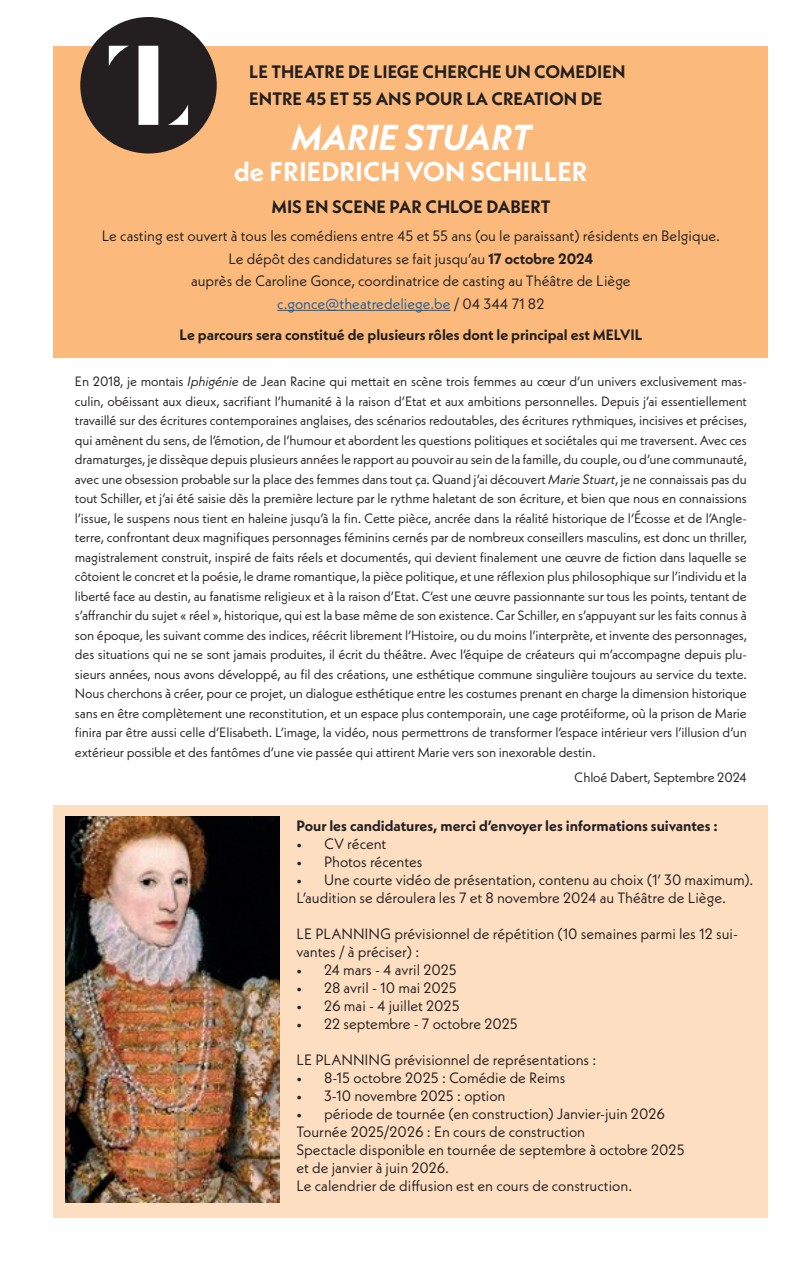
<style>
.page{position:relative;width:808px;height:1263px;background:#fff}
.page>*{position:absolute;margin:0;border:0;box-sizing:border-box;transform-origin:0 0}
.t1{font:italic 700 36px "Neue Kabel";color:#fff}
.t2{font:700 27px "Neue Kabel";color:#fff}
.t3{font:700 18px/27px "Neue Kabel";color:#231f20}
.t4{font:15px/18px "Neue Kabel";color:#231f20}
.t5{font:700 15px "Neue Kabel";color:#231f20}
.t6{font:13.5px/19.5px "Neue Kabel";letter-spacing:-.01em;color:#231f20;text-align:justify}
.s1{font-weight:700}
.s2{color:#175d9e}
.s3{font-style:italic}
</style>
<div class="page">
<div style="left:54px;top:805px;width:714px;height:412px;background:#fddec1"></div>
<div style="left:54px;top:46px;width:714px;height:312px;background:#fbb97b"></div>
<hr style="left:277px;top:310px;width:173px;height:1px;background:#175d9e">
<svg style="left:80px;top:17px;width:137px;height:136px"></svg>
<img style="left:65px;top:816px;width:215px;height:386px">
<h3 class="t3" style="left:249px;top:58px;width:378px">LE THEATRE DE LIEGE CHERCHE UN COMEDIEN<br>ENTRE 45 ET 55 ANS POUR LA CREATION DE</h3>
<h1 class="t1" style="left:291px;top:115px;width:241px">MARIE STUART</h1>
<h2 class="t2" style="left:234px;top:155px;width:355px">de FRIEDRICH VON SCHILLER</h2>
<h3 class="t3" style="left:271px;top:193px;width:280px">MIS EN SCENE PAR CHLOE DABERT</h3>
<p class="t4" style="left:102px;top:225px;width:620px;line-height:22.5px;text-align:center">Le casting est ouvert à tous les comédiens entre 45 et 55 ans (ou le paraissant) résidents en Belgique.<br>Le dépôt des candidatures se fait jusqu’au <span class="s1">17 octobre 2024<br></span>auprès de Caroline Gonce, coordinatrice de casting au Théâtre de Liège<br><span class="s2">c.gonce@theatredeliege.be</span> / 04 344 71 82</p>
<p class="t5" style="left:180px;top:326px;width:464px">Le parcours sera constitué de plusieurs rôles dont le principal est MELVIL</p>
<p class="t6" style="left:75px;top:372px;width:674px">En 2018, je montais <span class="s3">Iphigénie</span> de Jean Racine qui mettait en scène trois femmes au cœur d’un univers exclusivement mas&shy;culin, obéissant aux dieux, sacrifiant l’humanité à la raison d’Etat et aux ambitions personnelles. Depuis j’ai essentiellement travaillé sur des écritures contemporaines anglaises, des scénarios redoutables, des écritures rythmiques, incisives et précises, qui amènent du sens, de l’émotion, de l’humour et abordent les questions politiques et sociétales qui me traversent. Avec ces dramaturges, je dissèque depuis plusieurs années le rapport au pouvoir au sein de la famille, du couple, ou d’une communauté, avec une obsession probable sur la place des femmes dans tout ça. Quand j’ai découvert <span class="s3">Marie Stuart</span>, je ne connaissais pas du tout Schiller, et j’ai été saisie dès la première lecture par le rythme haletant de son écriture, et bien que nous en connaissions l’issue, le suspens nous tient en haleine jusqu’à la fin. Cette pièce, ancrée dans la réalité historique de l’Écosse et de l’Angle&shy;terre, confrontant deux magnifiques personnages féminins cernés par de nombreux conseillers masculins, est donc un thriller, magistralement construit, inspiré de faits réels et documentés, qui devient finalement une œuvre de fiction dans laquelle se côtoient le concret et la poésie, le drame romantique, la pièce politique, et une réflexion plus philosophique sur l’individu et la liberté face au destin, au fanatisme religieux et à la raison d’Etat. C’est une œuvre passionnante sur tous les points, tentant de s’affranchir du sujet « réel », historique, qui est la base même de son existence. Car Schiller, en s’appuyant sur les faits connus à son époque, les suivant comme des indices, réécrit librement l’Histoire, ou du moins l’interprète, et invente des personnages, des situations qui ne se sont jamais produites, il écrit du théâtre. Avec l’équipe de créateurs qui m’accompagne depuis plu&shy;sieurs années, nous avons développé, au fil des créations, une esthétique commune singulière toujours au service du texte.<br>Nous cherchons à créer, pour ce projet, un dialogue esthétique entre les costumes prenant en charge la dimension historique sans en être complètement une reconstitution, et un espace plus contemporain, une cage protéiforme, où la prison de Marie finira par être aussi celle d’Elisabeth. L’image, la vidéo, nous permettrons de transformer l’espace intérieur vers l’illusion d’un extérieur possible et des fantômes d’une vie passée qui attirent Marie vers son inexorable destin.</p>
<p class="t6" style="left:574px;top:768px;width:174px">Chloé Dabert, Septembre 2024</p>
<p class="t5" style="left:296px;top:816px;width:423px">Pour les candidatures, merci d’envoyer les informations suivantes :</p>
<p class="t4" style="left:296px;top:834px;width:92px">• CV récent</p>
<p class="t4" style="left:296px;top:852px;width:128px">• Photos récentes</p>
<p class="t4" style="left:296px;top:870px;width:458px">• Une courte vidéo de présentation, contenu au choix (1’ 30 maximum).<br>L’audition se déroulera les 7 et 8 novembre 2024 au Théâtre de Liège.</p>
<p class="t4" style="left:296px;top:924px;width:443px">LE PLANNING prévisionnel de répétition (10 semaines parmi les 12 sui&shy;vantes / à préciser) :</p>
<p class="t4" style="left:296px;top:960px;width:162px">• 24 mars - 4 avril 2025</p>
<p class="t4" style="left:296px;top:978px;width:162px">• 28 avril - 10 mai 2025</p>
<p class="t4" style="left:296px;top:996px;width:165px">• 26 mai - 4 juillet 2025</p>
<p class="t4" style="left:296px;top:1014px;width:223px">• 22 septembre - 7 octobre 2025</p>
<p class="t4" style="left:296px;top:1050px;width:301px">LE PLANNING prévisionnel de représentations :</p>
<p class="t4" style="left:296px;top:1068px;width:271px">• 8-15 octobre 2025 : Comédie de Reims</p>
<p class="t4" style="left:296px;top:1086px;width:211px">• 3-10 novembre 2025 : option</p>
<p class="t4" style="left:296px;top:1104px;width:390px">• période de tournée (en construction) Janvier-juin 2026<br>Tournée 2025/2026 : En cours de construction<br>Spectacle disponible en tournée de septembre à octobre 2025 et de janvier à juin 2026.<br>Le calendrier de diffusion est en cours de construction.</p>
</div>
